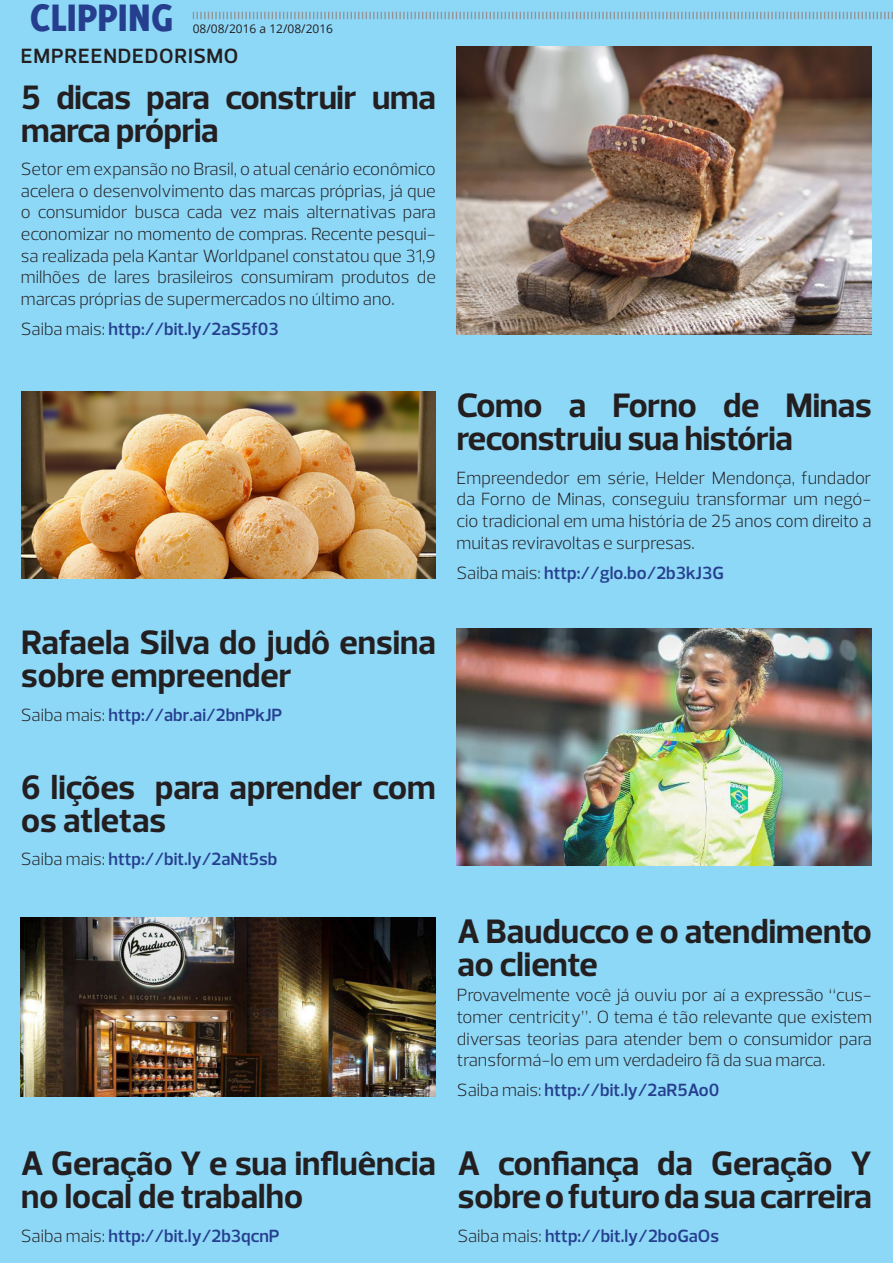
<style>
.page{position:relative;width:893px;height:1263px;background:#8dd7f7}
.page>*{position:absolute;margin:0;border:0;box-sizing:border-box;transform-origin:0 0}
.t1{font:800 42px "Delicious";color:#253f8e}
.t2{font:700 34.5px/33px "Prelo";color:#231f20}
.t3{font:600 21px "Prelo";letter-spacing:.04em;color:#231f20}
.t4{font:300 18px/21.6px "Prelo";color:#231f20;text-align:justify}
.t5{font:600 18px "Prelo";color:#253f8e}
.t6{font:12px "Open Sans";color:#231f20}
.s1{font-weight:300;color:#231f20}
</style>
<div class="page">
<svg style="left:193px;top:12px;width:700px;height:7px"></svg>
<img style="left:456px;top:47px;width:416px;height:288px">
<img style="left:21px;top:391px;width:415px;height:188px">
<img style="left:456px;top:628px;width:416px;height:237px">
<img style="left:21px;top:917px;width:415px;height:179px">
<h1 class="t1" style="left:30px;top:-7px;width:145px">CLIPPING</h1>
<p class="t6" style="left:193px;top:20px;width:142px">08/08/2016 a 12/08/2016</p>
<p class="t3" style="left:21px;top:43px;width:219px">EMPREENDEDORISMO</p>
<p class="t2" style="left:21px;top:81px;width:416px">5 dicas para construir uma marca própria</p>
<p class="t4" style="left:21px;top:158px;width:417px">Setor em expansão no Brasil, o atual cenário econômico acelera o desenvolvimento das marcas próprias, já que o consumidor busca cada vez mais alternativas para economizar no momento de compras. Recente pesqui&shy;sa realizada pela Kantar Worldpanel constatou que 31,9 milhões de lares brasileiros consumiram produtos de marcas próprias de supermercados no último ano.</p>
<p class="t5" style="left:21px;top:318px;width:259px"><span class="s1">Saiba mais:</span> http://bit.ly/2aS5f03</p>
<p class="t2" style="left:21px;top:626px;width:416px">Rafaela Silva do judô ensina sobre empreender</p>
<p class="t5" style="left:21px;top:704px;width:263px"><span class="s1">Saiba mais:</span> http://abr.ai/2bnPkJP</p>
<p class="t2" style="left:21px;top:771px;width:416px">6 lições para aprender com os atletas</p>
<p class="t5" style="left:21px;top:848px;width:258px"><span class="s1">Saiba mais:</span> http://bit.ly/2aNt5sb</p>
<p class="t2" style="left:21px;top:1147px;width:416px">A Geração Y e sua influência no local de trabalho</p>
<p class="t5" style="left:21px;top:1224px;width:260px"><span class="s1">Saiba mais:</span> http://bit.ly/2b3qcnP</p>
<p class="t2" style="left:457px;top:389px;width:416px">Como a Forno de Minas reconstruiu sua história</p>
<p class="t4" style="left:456px;top:467px;width:417px">Empreendedor em série, Helder Mendonça, fundador da Forno de Minas, conseguiu transformar um negó&shy;cio tradicional em uma história de 25 anos com direito a muitas reviravoltas e surpresas.</p>
<p class="t5" style="left:456px;top:561px;width:269px"><span class="s1">Saiba mais:</span> http://glo.bo/2b3kJ3G</p>
<p class="t2" style="left:457px;top:915px;width:416px">A Bauducco e o atendimento ao cliente</p>
<p class="t4" style="left:457px;top:985px;width:417px">Provavelmente você já ouviu por aí a expressão “cus&shy;tomer centricity”. O tema é tão relevante que existem diversas teorias para atender bem o consumidor para transformá-lo em um verdadeiro fã da sua marca.</p>
<p class="t5" style="left:457px;top:1079px;width:264px"><span class="s1">Saiba mais:</span> http://bit.ly/2aR5Ao0</p>
<p class="t2" style="left:458px;top:1147px;width:416px">A confiança da Geração Y sobre o futuro da sua carreira</p>
<p class="t5" style="left:457px;top:1224px;width:263px"><span class="s1">Saiba mais:</span> http://bit.ly/2boGaOs</p>
</div>
